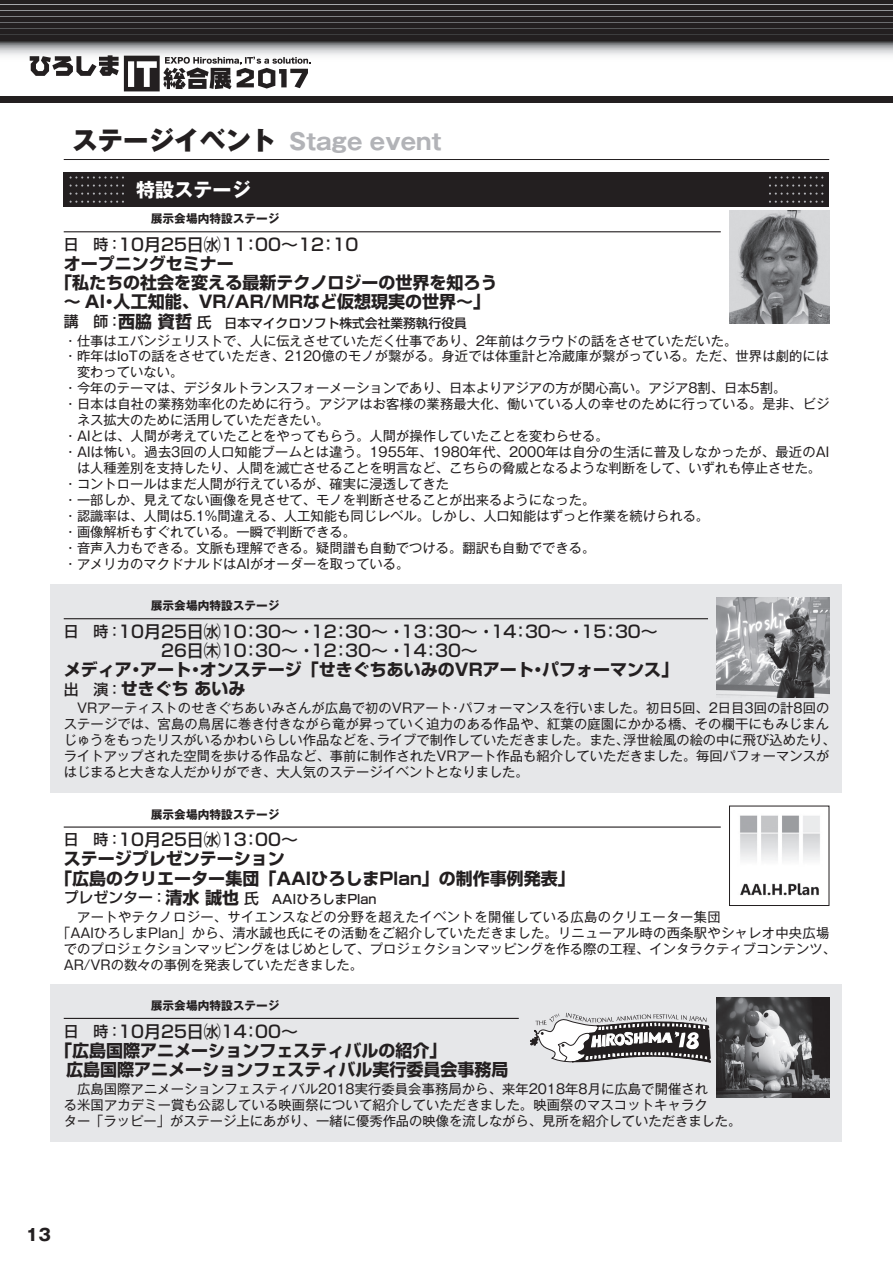
<style>
.page{position:relative;width:893px;height:1263px;background:#fff}
.page>*{position:absolute;margin:0;border:0;box-sizing:border-box;transform-origin:0 0}
.t1{font:22.5px "Gothic MB101 Pro Bold 90 msp RKSJ H";color:#b2b3b7}
.t2{font:19.2px "Gothic MB101 Pro Bold 90 msp RKSJ H";color:#fff}
.t3{font:16.95px/19.2px "Shin Go Pro Bold 90 msp RKSJ H";color:#231f20}
.t4{font:16.95px/19.2px "Shin Go Pro Medium 90 msp RKSJ H";color:#231f20}
.t5{font:16.5px "Gothic MB101 Pro Bold 90 msp RKSJ H";color:#231f20}
.t6{font:13.35px/15.9px "Gothic MB101 Pro Regular 90 msp RKSJ H";color:#231f20}
.t7{font:13.35px "Gothic MB101 Pro Regular 90 msp RKSJ H";letter-spacing:.02em;color:#231f20}
.t8{font:13.35px "Gothic MB101 Pro Regular 90 msp RKSJ H";letter-spacing:.03em;color:#231f20}
.t9{font:12.75px "Shin Go Pro Medium 90 msp RKSJ H";color:#231f20}
.t10{font:11.7px "Gothic MB101 Pro Bold 90 msp RKSJ H";color:#231f20}
.s1{font-family:"Gothic MB101 Pro Heavy 90 msp RKSJ H";font-size:25.5px;color:#231f20}
.s2{font-size:14.85px}
.s3{font-family:"Shin Go Pro Bold 90 msp RKSJ H";font-size:16.95px}
.s4{font-family:"Shin Go Pro Medium 90 msp RKSJ H";font-size:14.85px}
</style>
<div class="page">
<div style="left:0;top:0;width:893px;height:102px;background:#231f20"></div>
<svg style="left:0;top:41px;width:893px;height:55px;background:#e4e4e5"></svg>
<hr style="left:0;top:4px;width:893px;height:1px;background:#a8a9ad">
<hr style="left:0;top:10px;width:893px;height:1px;background:#939598">
<hr style="left:0;top:16px;width:893px;height:1px;background:#808285">
<hr style="left:0;top:22px;width:893px;height:1px;background:#6c6d70">
<hr style="left:0;top:28px;width:893px;height:1px;background:#57585a">
<hr style="left:0;top:34px;width:893px;height:1px;background:#3e3e3f">
<svg style="left:30px;top:55px;width:280px;height:36px"></svg>
<div style="left:51px;top:984px;width:791px;height:158px;background:#e6e7e9"></div>
<div style="left:51px;top:585px;width:791px;height:208px;background:#e6e7e9"></div>
<hr style="left:64px;top:159px;width:765px;height:1px;background:#231f20">
<hr style="left:64px;top:1018px;width:455px;height:1px;background:#231f20">
<hr style="left:64px;top:231px;width:657px;height:1px;background:#231f20">
<hr style="left:64px;top:618px;width:644px;height:1px;background:#231f20">
<hr style="left:64px;top:827px;width:657px;height:1px;background:#231f20">
<img style="left:729px;top:211px;width:100px;height:112px">
<div style="left:64px;top:172px;width:765px;height:34px;background:#231f20"></div>
<svg style="left:70px;top:176px;width:54px;height:3px"></svg>
<svg style="left:70px;top:185px;width:54px;height:2px"></svg>
<svg style="left:70px;top:193px;width:54px;height:2px"></svg>
<svg style="left:70px;top:201px;width:54px;height:2px"></svg>
<svg style="left:769px;top:176px;width:54px;height:3px"></svg>
<svg style="left:769px;top:185px;width:54px;height:2px"></svg>
<svg style="left:769px;top:193px;width:54px;height:2px"></svg>
<svg style="left:769px;top:201px;width:54px;height:2px"></svg>
<img style="left:740px;top:815px;width:80px;height:81px">
<div style="left:729px;top:806px;width:100px;height:100px;border:1px solid #231f20"></div>
<img style="left:716px;top:997px;width:113px;height:100px">
<svg style="left:530px;top:1013px;width:181px;height:49px"></svg>
<img style="left:716px;top:597px;width:113px;height:100px">
<h1 class="t1" style="left:72px;top:134px;width:371px"><span class="s1">ステージイベント</span> Stage event</h1>
<h2 class="t2" style="left:136px;top:182px;width:116px">特設ステージ</h2>
<p class="t10" style="left:151px;top:215px;width:130px">展示会場内特設ステージ</p>
<p class="t4" style="left:64px;top:237px;width:296px"><span class="s2">日　時 ：</span>10月25日㈬11：00～12：10</p>
<p class="t3" style="left:64px;top:256px;width:172px">オープニングセミナー</p>
<p class="t3" style="left:55px;top:276px;width:444px">「私たちの社会を変える最新テクノロジーの世界を知ろう</p>
<p class="t3" style="left:64px;top:295px;width:428px">～ AI・人工知能、VR/AR/MRなど仮想現実の世界～」</p>
<p class="t9" style="left:64px;top:318px;width:405px"><span class="s2">講　師 ：</span><span class="s3">西脇 資哲</span> <span class="s2">氏</span>　日本マイクロソフト株式会社業務執行役員</p>
<p class="t6" style="left:64px;top:334px;width:675px">・仕事はエバンジェリストで、人に伝えさせていただく仕事であり、2年前はクラウドの話をさせていただいた。</p>
<p class="t6" style="left:64px;top:350px;width:767px">・昨年はIoTの話をさせていただき、2120億のモノが繋がる。身近では体重計と冷蔵庫が繋がっている。ただ、世界は劇的には</p>
<p class="t6" style="left:77px;top:366px;width:108px">変わっていない。</p>
<p class="t6" style="left:64px;top:382px;width:724px">・今年のテーマは、デジタルトランスフォーメーションであり、日本よりアジアの方が関心高い。アジア8割、日本5割。</p>
<p class="t6" style="left:64px;top:398px;width:767px">・日本は自社の業務効率化のために行う。アジアはお客様の業務最大化、働いている人の幸せのために行っている。是非、ビジ</p>
<p class="t6" style="left:77px;top:414px;width:254px">ネス拡大のために活用していただきたい。</p>
<p class="t6" style="left:64px;top:430px;width:547px">・AIとは、人間が考えていたことをやってもらう。人間が操作していたことを変わらせる。</p>
<p class="t7" style="left:64px;top:447px;width:767px">・AIは怖い。過去3回の人口知能ブームとは違う。1955年、1980年代、2000年は自分の生活に普及しなかったが、最近のAI</p>
<p class="t6" style="left:77px;top:462px;width:746px">は人種差別を支持したり、人間を滅亡させることを明言など、こちらの脅威となるような判断をして、いずれも停止させた。</p>
<p class="t6" style="left:64px;top:478px;width:387px">・コントロールはまだ人間が行えているが、確実に浸透してきた</p>
<p class="t6" style="left:64px;top:494px;width:533px">・一部しか、見えてない画像を見させて、モノを判断させることが出来るようになった。</p>
<p class="t6" style="left:64px;top:510px;width:647px">・認識率は、人間は5.1%間違える、人工知能も同じレベル。しかし、人口知能はずっと作業を続けられる。</p>
<p class="t6" style="left:64px;top:526px;width:294px">・画像解析もすぐれている。一瞬で判断できる。</p>
<p class="t6" style="left:64px;top:542px;width:533px">・音声入力もできる。文脈も理解できる。疑問譜も自動でつける。翻訳も自動でできる。</p>
<p class="t6" style="left:64px;top:558px;width:347px">・アメリカのマクドナルドはAIがオーダーを取っている。</p>
<p class="t10" style="left:151px;top:602px;width:130px">展示会場内特設ステージ</p>
<p class="t4" style="left:161px;top:624px;width:498px;text-indent:-97px"><span class="s2">日　時 ：</span>10月25日㈬10：30～・12：30～・13：30～・14：30～・15：30～<br>26日㈭10：30～・12：30～・14：30～</p>
<p class="t3" style="left:64px;top:663px;width:616px">メディア・アート・オンステージ「せきぐちあいみのVRアート・パフォーマンス」<span class="s4">出　演 ：</span> せきぐち あいみ</p>
<p class="t6" style="left:64px;top:702px;width:774px;text-indent:13px">VRアーティストのせきぐちあいみさんが広島で初のVRアート・パフォーマンスを行いました。初日5回、2日目3回の計8回のステージでは、宮島の鳥居に巻き付きながら竜が昇っていく迫力のある作品や、紅葉の庭園にかかる橋、その欄干にもみじまんじゅうをもったリスがいるかわいらしい作品などを、ライブで制作していただきました。また、浮世絵風の絵の中に飛び込めたり、ライトアップされた空間を歩ける作品など、事前に制作されたVRアート作品も紹介していただきました。毎回パフォーマンスがはじまると大きな人だかりができ、大人気のステージイベントとなりました。</p>
<p class="t10" style="left:151px;top:810px;width:130px">展示会場内特設ステージ</p>
<p class="t4" style="left:64px;top:833px;width:236px"><span class="s2">日　時 ：</span>10月25日㈬13：00～</p>
<p class="t3" style="left:55px;top:852px;width:521px;text-indent:9px">ステージプレゼンテーション<br>「広島のクリエーター集団「AAIひろしまPlan」の制作事例発表」</p>
<p class="t9" style="left:64px;top:894px;width:314px"><span class="s2">プレゼンター ：</span> <span class="s3">清水 誠也</span> <span class="s2">氏</span>　AAIひろしまPlan</p>
<p class="t8" style="left:77px;top:912px;width:645px">アートやテクノロジー、サイエンスなどの分野を超えたイベントを開催している広島のクリエーター集団</p>
<p class="t7" style="left:57px;top:928px;width:774px">「AAIひろしまPlan」から、清水誠也氏にその活動をご紹介していただきました。リニューアル時の西条駅やシャレオ中央広場</p>
<p class="t6" style="left:64px;top:942px;width:774px">でのプロジェクションマッピングをはじめとして、プロジェクションマッピングを作る際の工程、インタラクティブコンテンツ、</p>
<p class="t6" style="left:64px;top:958px;width:301px">AR/VRの数々の事例を発表していただきました。</p>
<p class="t10" style="left:151px;top:1001px;width:130px">展示会場内特設ステージ</p>
<p class="t4" style="left:64px;top:1024px;width:236px"><span class="s2">日　時 ：</span>10月25日㈬14：00～</p>
<p class="t3" style="left:66px;top:1043px;width:444px;text-indent:-11px">「広島国際アニメーションフェスティバルの紹介」<br>広島国際アニメーションフェスティバル実行委員会事務局</p>
<p class="t6" style="left:64px;top:1083px;width:679px;text-indent:13px">広島国際アニメーションフェスティバル2018実行委員会事務局から、来年2018年8月に広島で開催され<br>る米国アカデミー賞も公認している映画祭について紹介していただきました。映画祭のマスコットキャラク<br>ター「ラッピー」がステージ上にあがり、一緒に優秀作品の映像を流しながら、見所を紹介していただきました。</p>
<p class="t5" style="left:26px;top:1229px;width:27px">13</p>
</div>
